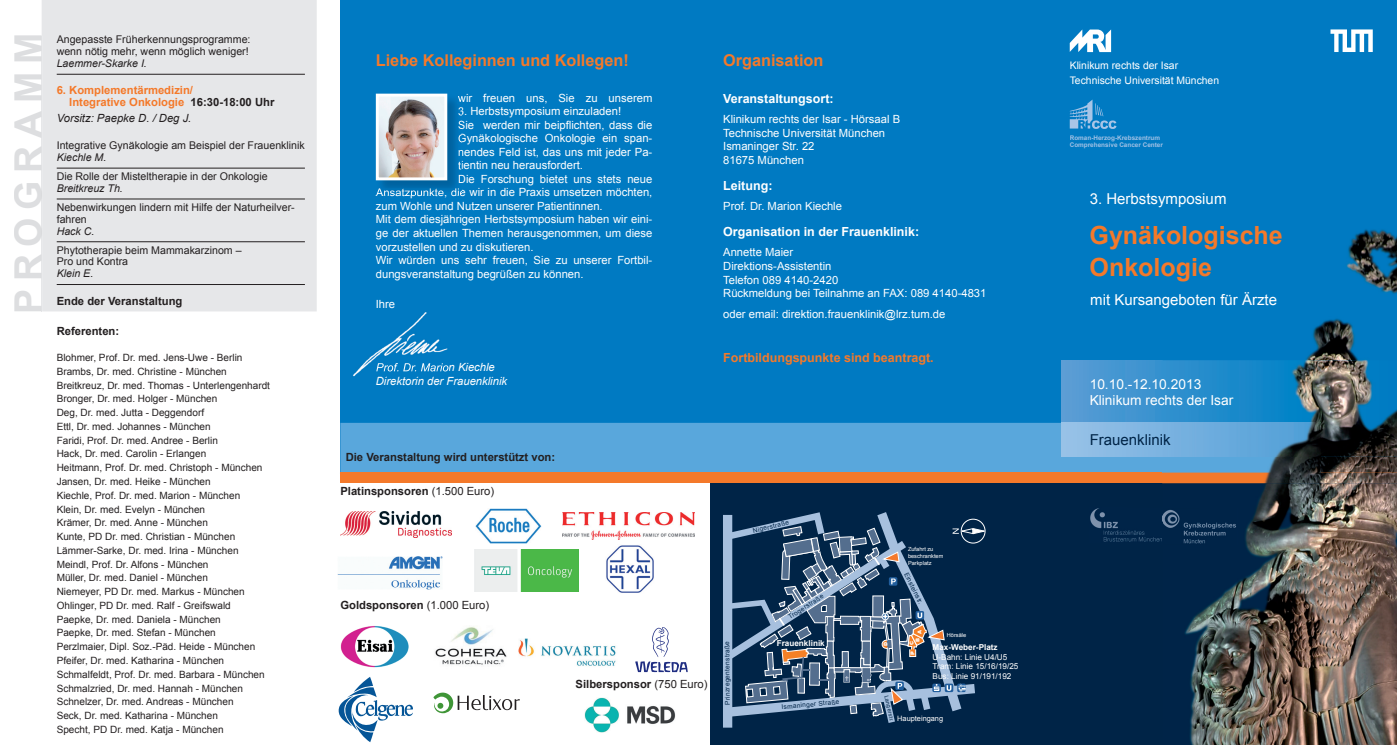
<style>
.page{position:relative;width:1397px;height:745px;background:#fff}
.page>*{position:absolute;margin:0;border:0;box-sizing:border-box;transform-origin:0 0}
.t1{font:700 37.5px "Arial";letter-spacing:.205em;color:#dddee0}
.t2{font:700 25px/32.5px "Arial";color:#f4792a}
.t3{font:700 16.25px "Arial";color:#f4792a}
.t4{font:15px "Arial";color:#fff}
.t5{font:15px "Arial";color:#002447}
.t6{font:13.75px/16.2px "Arial";color:#fff}
.t7{font:700 12.5px "Arial";color:#fff}
.t8{font:700 12.5px "Arial";color:#f4792a}
.t9{font:11.25px/13.5px "Arial";color:#fff}
.t10{font:700 11.25px "Arial";color:#231f20}
.t11{font:700 11.25px/11.9px "Arial";color:#f4792a}
.t12{font:italic 11.25px "Arial";color:#fff}
.t13{font:italic 11.25px "Arial";color:#231f20}
.t14{font:10.62px/11.9px "Arial";color:#231f20}
.t15{font:italic 10.62px "Arial";color:#231f20}
.t16{font:10.38px/15px "Arial";color:#fff}
.t17{font:10px/13.8px "Arial";color:#231f20}
.t18{font:8.12px/9.8px "Arial";color:#fff}
.t19{font:700 8.12px "Arial";color:#fff}
.t20{font:7.38px "Arial";color:#fff}
.t21{font:6.5px "Arial";letter-spacing:.035em;color:#002447}
.t22{font:700 6.38px/7.6px "Arial";color:#a1c1e5}
.t23{font:5.62px/6.8px "Arial";color:#fff}
.t24{font:5.62px "Arial";color:#002447}
.t25{font:900 5.25px/6px "Arial";color:#fff;text-align:center}
.s1{color:#231f20}
.s2{font-weight:400}
</style>
<div class="page">
<div style="left:340px;top:0;width:1056px;height:478px;background:#007ac2"></div>
<div style="left:710px;top:478px;width:686px;height:266px;background:#002447"></div>
<div style="left:42px;top:0;width:275px;height:311px;background:#e6e7e9"></div>
<div style="left:340px;top:422px;width:821px;height:50px;background:#59a7dc"></div>
<svg style="left:1069px;top:29px;width:41px;height:23px"></svg>
<svg style="left:1330px;top:29px;width:42px;height:23px"></svg>
<div style="left:1061px;top:360px;width:100px;height:62px;background:linear-gradient(to right,#5d9dd5,#3691cf)"></div>
<div style="left:1061px;top:422px;width:100px;height:34px;background:linear-gradient(to right,#99c2e7,#7db4e1)"></div>
<img style="left:375px;top:93px;width:86px;height:95px">
<svg style="left:458px;top:94px;width:3px;height:75px"></svg>
<svg style="left:458px;top:175px;width:3px;height:10px"></svg>
<img style="left:376px;top:188px;width:85px;height:6px">
<img style="left:380px;top:98px;width:63px;height:78px">
<div style="left:376px;top:94px;width:71px;height:86px;border:3px solid #fff"></div>
<svg style="left:1069px;top:99px;width:47px;height:30px"></svg>
<svg style="left:723px;top:512px;width:263px;height:216px"></svg>
<img style="left:353px;top:312px;width:95px;height:64px">
<img style="left:376px;top:363px;width:72px;height:8px">
<div style="left:340px;top:472px;width:1056px;height:11px;background:#f4792a"></div>
<img style="left:1162px;top:229px;width:234px;height:515px">
<img style="left:1161px;top:456px;width:159px;height:16px">
<img style="left:1161px;top:360px;width:235px;height:96px">
<img style="left:1090px;top:507px;width:147px;height:36px">
<img style="left:1159px;top:508px;width:3px;height:34px">
<hr style="left:57px;top:74px;width:248px;height:1px;background:#231f20">
<hr style="left:57px;top:168px;width:248px;height:1px;background:#231f20">
<hr style="left:57px;top:199px;width:248px;height:1px;background:#231f20">
<hr style="left:57px;top:241px;width:248px;height:1px;background:#231f20">
<hr style="left:57px;top:284px;width:248px;height:1px;background:#231f20">
<hr style="left:42px;top:36px;width:1px;height:275px;background:#e6e7e9">
<img style="left:340px;top:511px;width:112px;height:26px">
<img style="left:340px;top:626px;width:69px;height:41px">
<img style="left:435px;top:627px;width:72px;height:38px">
<img style="left:475px;top:508px;width:66px;height:35px">
<img style="left:606px;top:545px;width:48px;height:48px">
<img style="left:337px;top:556px;width:105px;height:33px">
<img style="left:518px;top:638px;width:98px;height:28px">
<svg style="left:338px;top:677px;width:75px;height:64px"></svg>
<svg style="left:635px;top:627px;width:52px;height:44px"></svg>
<svg style="left:433px;top:692px;width:86px;height:20px"></svg>
<img style="left:584px;top:697px;width:91px;height:35px">
<img style="left:474px;top:549px;width:104px;height:42px">
<img style="left:562px;top:512px;width:132px;height:27px">
<h1 class="t1" style="left:4px;top:314px;width:282px;rotate:-90deg">PROGRAMM</h1>
<p class="t14" style="left:57px;top:34px;width:195px">Angepasste Früherkennungsprogramme: wenn nötig mehr, wenn möglich weniger!</p>
<p class="t15" style="left:57px;top:56px;width:92px">Laemmer-Skarke I.</p>
<p class="t11" style="left:69px;top:85px;width:207px;text-indent:-13px">6. Komplementärmedizin/<br>Integrative Onkologie <span class="s1">16:30-18:00 Uhr</span></p>
<p class="t13" style="left:57px;top:110px;width:136px">Vorsitz: Paepke D. / Deg J.</p>
<p class="t14" style="left:57px;top:139px;width:250px">Integrative Gynäkologie am Beispiel der Frauenklinik</p>
<p class="t15" style="left:57px;top:150px;width:51px">Kiechle M.</p>
<p class="t14" style="left:57px;top:170px;width:212px">Die Rolle der Misteltherapie in der Onkologie</p>
<p class="t15" style="left:57px;top:181px;width:68px">Breitkreuz Th.</p>
<p class="t14" style="left:57px;top:201px;width:239px">Nebenwirkungen lindern mit Hilfe der Naturheilver&shy;fahren</p>
<p class="t15" style="left:57px;top:224px;width:39px">Hack C.</p>
<p class="t14" style="left:57px;top:244px;width:186px">Phytotherapie beim Mammakarzinom –<br>Pro und Kontra</p>
<p class="t15" style="left:57px;top:266px;width:38px">Klein E.</p>
<p class="t10" style="left:57px;top:293px;width:127px">Ende der Veranstaltung</p>
<p class="t10" style="left:57px;top:324px;width:64px">Referenten:</p>
<p class="t17" style="left:57px;top:350px;width:215px">Blohmer, Prof. Dr. med. Jens-Uwe - Berlin Brambs, Dr. med. Christine - München Breitkreuz, Dr. med. Thomas - Unterlengenhardt Bronger, Dr. med. Holger - München<br>Deg, Dr. med. Jutta - Deggendorf<br>Ettl, Dr. med. Johannes - München<br>Faridi, Prof. Dr. med. Andree - Berlin<br>Hack, Dr. med. Carolin - Erlangen<br>Heitmann, Prof. Dr. med. Christoph - München Jansen, Dr. med. Heike - München<br>Kiechle, Prof. Dr. med. Marion - München<br>Klein, Dr. med. Evelyn - München<br>Krämer, Dr. med. Anne - München<br>Kunte, PD Dr. med. Christian - München Lämmer-Sarke, Dr. med. Irina - München Meindl, Prof. Dr. Alfons - München<br>Müller, Dr. med. Daniel - München<br>Niemeyer, PD Dr. med. Markus - München Ohlinger, PD Dr. med. Ralf - Greifswald<br>Paepke, Dr. med. Daniela - München<br>Paepke, Dr. med. Stefan - München<br>Perzlmaier, Dipl. Soz.-Päd. Heide - München Pfeifer, Dr. med. Katharina - München Schmalfeldt, Prof. Dr. med. Barbara - München Schmalzried, Dr. med. Hannah - München Schnelzer, Dr. med. Andreas - München<br>Seck, Dr. med. Katharina - München<br>Specht, PD Dr. med. Katja - München</p>
<h3 class="t3" style="left:376px;top:50px;width:254px">Liebe Kolleginnen und Kollegen!</h3>
<h3 class="t3" style="left:723px;top:50px;width:102px">Organisation</h3>
<p class="t9" style="left:458px;top:91px;width:196px">wir freuen uns, Sie zu unserem</p>
<p class="t9" style="left:458px;top:105px;width:165px">3. Herbstsymposium einzuladen!</p>
<p class="t9" style="left:458px;top:118px;width:196px">Sie werden mir beipflichten, dass die</p>
<p class="t9" style="left:458px;top:132px;width:196px">Gynäkologische Onkologie ein span-</p>
<p class="t9" style="left:458px;top:145px;width:196px">nendes Feld ist, das uns mit jeder Pa-</p>
<p class="t9" style="left:458px;top:159px;width:127px">tientin neu herausfordert.</p>
<p class="t9" style="left:458px;top:172px;width:196px">Die Forschung bietet uns stets neue</p>
<p class="t9" style="left:376px;top:186px;width:278px">Ansatzpunkte, die wir in die Praxis umsetzen möchten,</p>
<p class="t9" style="left:376px;top:199px;width:228px">zum Wohle und Nutzen unserer Patientinnen.</p>
<p class="t9" style="left:376px;top:213px;width:278px">Mit dem diesjährigen Herbstsymposium haben wir eini-</p>
<p class="t9" style="left:376px;top:226px;width:278px">ge der aktuellen Themen herausgenommen, um diese</p>
<p class="t9" style="left:376px;top:240px;width:159px">vorzustellen und zu diskutieren.</p>
<p class="t9" style="left:376px;top:253px;width:278px">Wir würden uns sehr freuen, Sie zu unserer Fortbil-</p>
<p class="t9" style="left:376px;top:267px;width:209px">dungsveranstaltung begrüßen zu können.</p>
<p class="t9" style="left:376px;top:297px;width:21px">Ihre</p>
<p class="t12" style="left:376px;top:373px;width:133px">Direktorin der Frauenklinik</p>
<p class="t7" style="left:723px;top:90px;width:112px">Veranstaltungsort:</p>
<p class="t9" style="left:723px;top:113px;width:178px">Klinikum rechts der Isar - Hörsaal B<br>Technische Universität München<br>Ismaninger Str. 22<br>81675 München</p>
<p class="t7" style="left:723px;top:177px;width:51px">Leitung:</p>
<p class="t9" style="left:723px;top:199px;width:120px">Prof. Dr. Marion Kiechle</p>
<p class="t7" style="left:723px;top:223px;width:197px">Organisation in der Frauenklinik:</p>
<p class="t9" style="left:723px;top:246px;width:265px">Annette Maier<br>Direktions-Assistentin<br>Telefon 089 4140-2420<br>Rückmeldung bei Teilnahme an FAX: 089 4140-4831</p>
<p class="t9" style="left:723px;top:307px;width:224px">oder email: direktion.frauenklinik@lrz.tum.de</p>
<p class="t8" style="left:723px;top:349px;width:212px">Fortbildungspunkte sind beantragt.</p>
<p class="t10" style="left:345px;top:449px;width:211px">Die Veranstaltung wird unterstützt von:</p>
<p class="t10" style="left:340px;top:483px;width:155px">Platinsponsoren <span class="s2">(1.500 Euro)</span></p>
<p class="t21" style="left:752px;top:526px;width:38px;rotate:-13deg">Nigerstraße</p>
<p class="t10" style="left:340px;top:597px;width:150px">Goldsponsoren <span class="s2">(1.000 Euro)</span></p>
<p class="t10" style="left:575px;top:676px;width:133px">Silbersponsor <span class="s2">(750 Euro)</span></p>
<p class="t21" style="left:723px;top:704px;width:65px;rotate:-90deg">Prinzregentenstraße</p>
<p class="t21" style="left:786px;top:613px;width:42px;rotate:-33deg">Trogerstraße</p>
<p class="t19" style="left:776px;top:637px;width:49px">Frauenklinik</p>
<p class="t21" style="left:781px;top:702px;width:59px;rotate:-5deg">Ismaninger Straße</p>
<p class="t23" style="left:907px;top:545px;width:37px">Zufahrt zu beschranktem<br>Parkplatz</p>
<p class="t21" style="left:909px;top:570px;width:36px;rotate:64deg">Einsteinstr.</p>
<p class="t25" style="left:916px;top:633px;width:6px;rotate:-90deg">A</p>
<p class="t23" style="left:946px;top:631px;width:21px">Hörsäle</p>
<p class="t25" style="left:908px;top:644px;width:9px;rotate:-90deg">C<br>B</p>
<p class="t25" style="left:909px;top:654px;width:5px;rotate:-90deg">P</p>
<p class="t25" style="left:882px;top:645px;width:6px;rotate:-90deg">D</p>
<p class="t19" style="left:932px;top:641px;width:67px">Max-Weber-Platz</p>
<p class="t18" style="left:932px;top:651px;width:87px">U-Bahn: Linie U4/U5<br>Tram: Linie 15/16/19/25<br>Bus: Linie 91/191/192</p>
<p class="t24" style="left:890px;top:694px;width:28px;rotate:78deg">Langerstr.</p>
<p class="t20" style="left:897px;top:713px;width:47px">Haupteingang</p>
<p class="t16" style="left:1069px;top:58px;width:151px">Klinikum rechts der Isar<br>Technische Universität München</p>
<p class="t22" style="left:1069px;top:134px;width:95px">Roman-Herzog-Krebszentrum<br>Comprehensive Cancer Center</p>
<h3 class="t4" style="left:1089px;top:189px;width:138px">3. Herbstsymposium</h3>
<h2 class="t2" style="left:1089px;top:219px;width:195px">Gynäkologische<br>Onkologie</h2>
<h3 class="t4" style="left:1089px;top:289px;width:188px">mit Kursangeboten für Ärzte</h3>
<h3 class="t6" style="left:1089px;top:375px;width:145px">10.10.-12.10.2013<br>Klinikum rechts der Isar</h3>
<h3 class="t5" style="left:1089px;top:429px;width:82px">Frauenklinik</h3>
</div>
